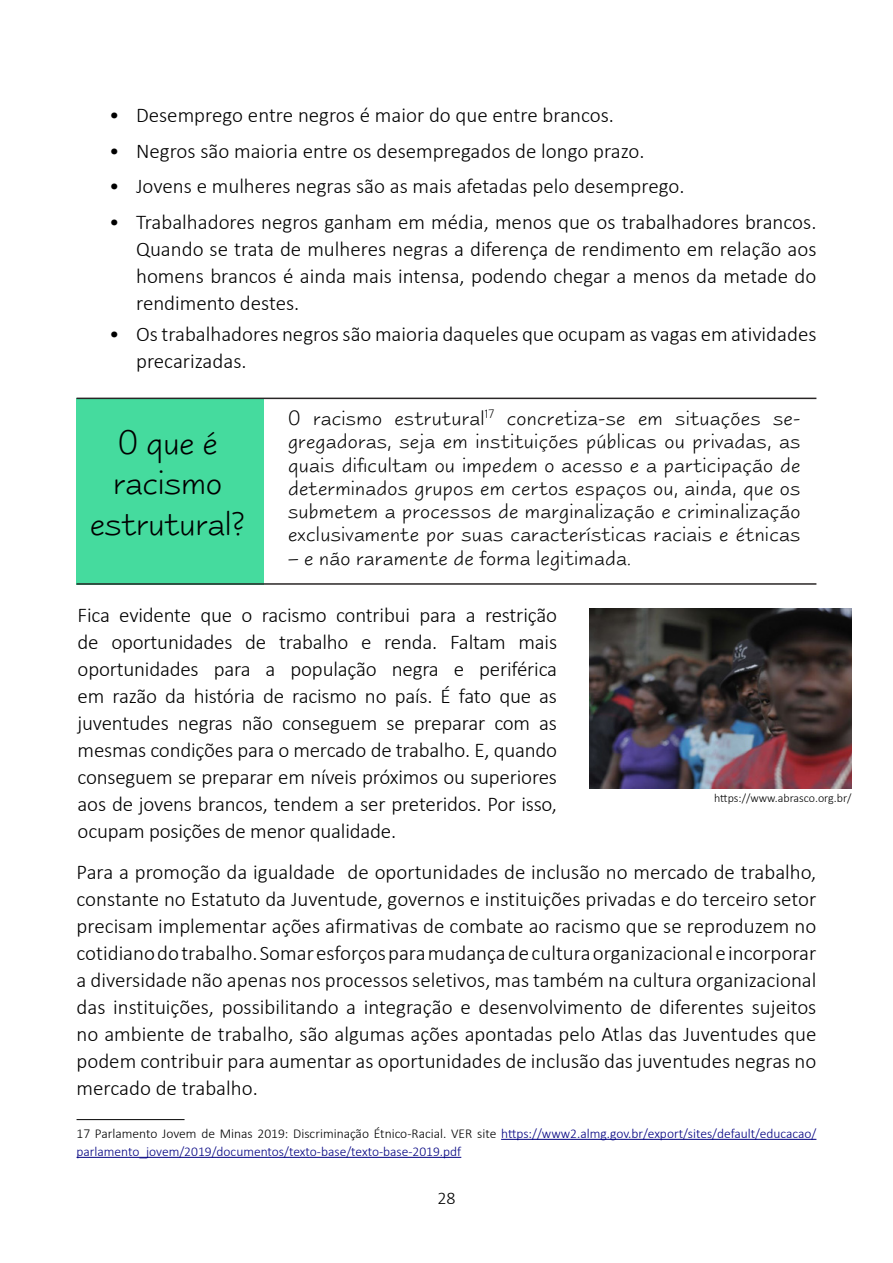
<style>
.page{position:relative;width:893px;height:1263px;background:#fff}
.page>*{position:absolute;margin:0;border:0;box-sizing:border-box;transform-origin:0 0}
.t1{font:34.5px/40.5px "Taffy";letter-spacing:-.01em;color:#000;text-align:center}
.t2{font:300 21px/27px "Calibri";color:#000;text-align:justify}
.t3{font:21px/23.2px "Taffy";letter-spacing:.01em;color:#000;text-align:justify}
.t4{font:300 18px "Calibri";color:#000}
.t5{font:300 13.5px/18px "Calibri";color:#000080}
.t6{font:300 12px "Calibri";color:#000}
.s1{color:#000}
</style>
<div class="page">
<div style="left:77px;top:398px;width:187px;height:187px;background:#45db9e"></div>
<hr style="left:77px;top:583px;width:739px;height:2px;background:#292626">
<hr style="left:77px;top:398px;width:739px;height:1px;background:#292626">
<hr style="left:77px;top:1119px;width:108px;height:1px;background:#000">
<hr style="left:501px;top:1139px;width:315px;height:1px;background:#000080">
<hr style="left:77px;top:1157px;width:384px;height:1px;background:#000080">
<img style="left:590px;top:608px;width:261px;height:181px">
<p class="t2" style="left:109px;top:101px;width:506px">• Desemprego entre negros é maior do que entre brancos.</p>
<p class="t2" style="left:109px;top:137px;width:537px">• Negros são maioria entre os desempregados de longo prazo.</p>
<p class="t2" style="left:109px;top:172px;width:577px">• Jovens e mulheres negras são as mais afetadas pelo desemprego.</p>
<p class="t2" style="left:136px;top:208px;width:682px;text-indent:-27px">• Trabalhadores negros ganham em média, menos que os trabalhadores brancos.<br>Quando se trata de mulheres negras a diferença de rendimento em relação aos homens brancos é ainda mais intensa, podendo chegar a menos da metade do rendimento destes.</p>
<p class="t2" style="left:136px;top:320px;width:682px;text-indent:-27px">• Os trabalhadores negros são maioria daqueles que ocupam as vagas em atividades precarizadas.</p>
<h1 class="t1" style="left:90px;top:422px;width:157px">O que é racismo estrutural?</h1>
<p class="t3" style="left:288px;top:407px;width:514px">O racismo estrutural<sup>17</sup> concretiza-se em situações se&shy;gregadoras, seja em instituições públicas ou privadas, as quais dificultam ou impedem o acesso e a participação de determinados grupos em certos espaços ou, ainda, que os submetem a processos de marginalização e criminalização exclusivamente por suas características raciais e étnicas</p>
<p class="t3" style="left:288px;top:546px;width:345px">– e não raramente de forma legitimada.</p>
<p class="t2" style="left:78px;top:601px;width:481px">Fica evidente que o racismo contribui para a restrição de oportunidades de trabalho e renda. Faltam mais oportunidades para a população negra e periférica em razão da história de racismo no país. É fato que as juventudes negras não conseguem se preparar com as mesmas condições para o mercado de trabalho. E, quando conseguem se preparar em níveis próximos ou superiores aos de jovens brancos, tendem a ser preteridos. Por isso, ocupam posições de menor qualidade.</p>
<p class="t6" style="left:714px;top:790px;width:139px">https://www.abrasco.org.br/</p>
<p class="t2" style="left:77px;top:858px;width:741px">Para a promoção da igualdade<sup>17</sup>de oportunidades de inclusão no mercado de trabalho, constante no Estatuto da Juventude, governos e instituições privadas e do terceiro setor precisam implementar ações afirmativas de combate ao racismo que se reproduzem no cotidiano do trabalho. Somar esforços para mudança de cultura organizacional e incorporar a diversidade não apenas nos processos seletivos, mas também na cultura organizacional das instituições, possibilitando a integração e desenvolvimento de diferentes sujeitos no ambiente de trabalho, são algumas ações apontadas pelo Atlas das Juventudes que podem contribuir para aumentar as oportunidades de inclusão das juventudes negras no mercado de trabalho.</p>
<p class="t5" style="left:77px;top:1124px;width:741px"><span class="s1">17 Parlamento Jovem de Minas 2019: Discriminação Étnico-Racial. VER site</span> https://www2.almg.gov.br/export/sites/default/educacao/ parlamento_jovem/2019/documentos/texto-base/texto-base-2019.pdf</p>
<p class="t4" style="left:437px;top:1187px;width:20px">28</p>
</div>
